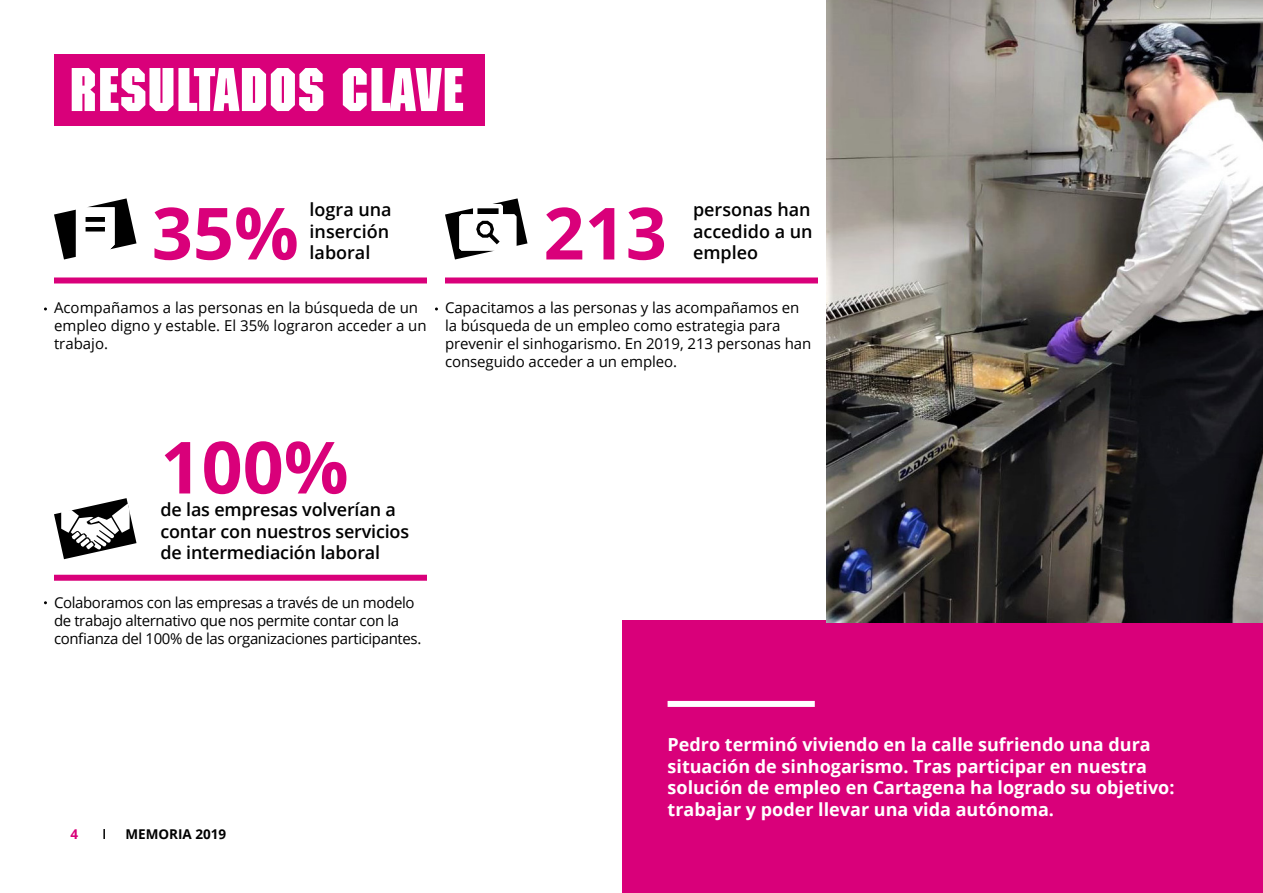
<style>
.page{position:relative;width:1263px;height:893px;background:#fff}
.page>*{position:absolute;margin:0;border:0;box-sizing:border-box;transform-origin:0 0}
.t1{font:700 72px "Open Sans";color:#d9007a}
.t2{font:700 60px "Machine Std";color:#fff}
.t3{font:700 18px/21.6px "Open Sans";color:#fff}
.t4{font:600 18px/21.6px "Open Sans";letter-spacing:-.01em;color:#000}
.t5{font:15px/18px "Open Sans";letter-spacing:-.005em;color:#000}
.t6{font:15px/18px "Open Sans";letter-spacing:-.025em;color:#000}
.t7{font:700 13.5px "Open Sans";color:#000}
.t8{font:700 13.5px "Open Sans";color:#d9007a}
</style>
<div class="page">
<svg style="left:103px;top:829px;width:2px;height:10px"></svg>
<div style="left:54px;top:54px;width:430px;height:71px;background:#d9007a"></div>
<div style="left:54px;top:277px;width:373px;height:6px;background:#d9007a"></div>
<div style="left:54px;top:575px;width:373px;height:6px;background:#d9007a"></div>
<div style="left:445px;top:277px;width:373px;height:6px;background:#d9007a"></div>
<svg style="left:54px;top:198px;width:83px;height:61px"></svg>
<svg style="left:445px;top:198px;width:82px;height:61px"></svg>
<svg style="left:54px;top:498px;width:82px;height:61px"></svg>
<div style="left:622px;top:620px;width:641px;height:273px;background:#d9007a"></div>
<div style="left:668px;top:701px;width:147px;height:6px;background:#fff"></div>
<img style="left:827px;top:0;width:436px;height:622px">
<p class="t2" style="left:69px;top:54px;width:396px">RESULTADOS CLAVE</p>
<p class="t1" style="left:152px;top:183px;width:149px">35%</p>
<p class="t4" style="left:310px;top:199px;width:84px">logra una inserción laboral</p>
<p class="t1" style="left:543px;top:183px;width:125px">213</p>
<p class="t4" style="left:693px;top:199px;width:121px;text-align:justify">personas han accedido a un empleo</p>
<p class="t5" style="left:54px;top:298px;width:374px">Acompañamos a las personas en la búsqueda de un empleo digno y estable. El 35% lograron acceder a un trabajo.</p>
<p class="t5" style="left:445px;top:298px;width:368px">Capacitamos a las personas y las acompañamos en la búsqueda de un empleo como estrategia para prevenir el sinhogarismo. En 2019, 213 personas han conseguido acceder a un empleo.</p>
<p class="t1" style="left:160px;top:416px;width:190px">100%</p>
<p class="t4" style="left:160px;top:498px;width:250px">de las empresas volverían a contar con nuestros servicios de intermediación laboral</p>
<p class="t6" style="left:54px;top:593px;width:369px">Colaboramos con las empresas a través de un modelo de trabajo alternativo que nos permite contar con la confianza del 100% de las organizaciones participantes.</p>
<p class="t8" style="left:70px;top:824px;width:9px">4</p>
<p class="t7" style="left:125px;top:824px;width:102px">MEMORIA 2019</p>
<p class="t3" style="left:668px;top:733px;width:508px">Pedro terminó viviendo en la calle sufriendo una dura situación de sinhogarismo. Tras participar en nuestra solución de empleo en Cartagena ha logrado su objetivo: trabajar y poder llevar una vida autónoma.</p>
</div>
